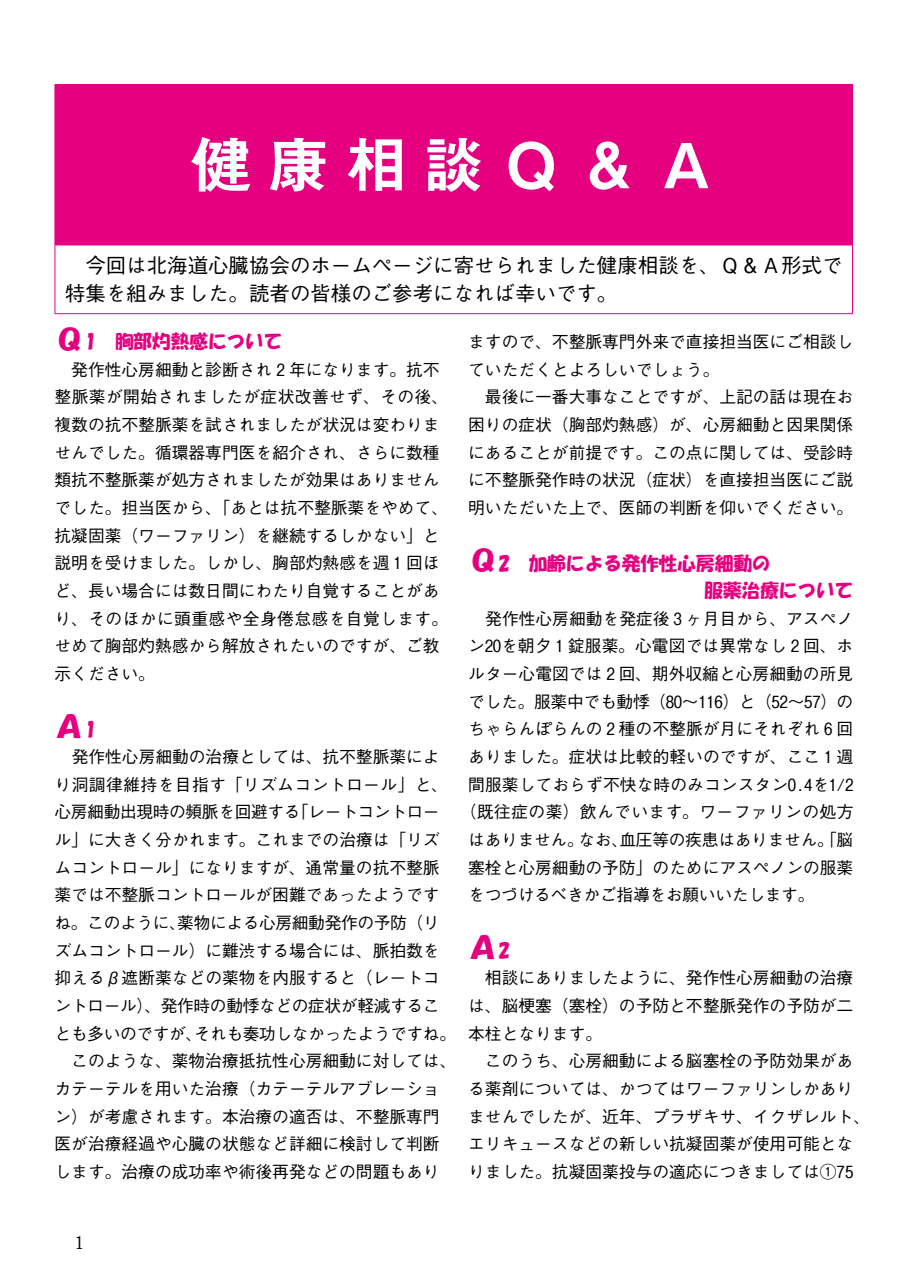
<style>
.page{position:relative;width:903px;height:1275px;background:#fff}
.page>*{position:absolute;margin:0;border:0;box-sizing:border-box;transform-origin:0 0}
.t1{font:61.95px "Midashi Go Pro MB31";letter-spacing:.25em;color:#fff}
.t2{font:29.75px "HGS Soei Kakupoptai";color:#e4007f}
.t3{font:500 20.47px/28.5px "Gothic BBB Pro";color:#000}
.t4{font:18.55px/27.7px "HGS Soei Kakupoptai";color:#e4007f}
.t5{font:700 17.32px "Futo Min A101 Pro";color:#000}
.t6{font:500 16.8px/27.7px "Gothic BBB Pro";color:#000}
.t7{font:500 16.8px "Gothic BBB Pro";letter-spacing:.025em;color:#000}
.s1{font-size:29.75px}
.s2{font-size:18.55px}
</style>
<div class="page">
<div style="left:55px;top:85px;width:797px;height:160px;background:#e4007f"></div>
<hr style="left:55px;top:84px;width:798px;height:1px;background:#e4007f">
<hr style="left:852px;top:85px;width:1px;height:160px;background:#e4007f">
<hr style="left:55px;top:245px;width:1px;height:68px;background:#e4007f">
<hr style="left:852px;top:245px;width:1px;height:68px;background:#e4007f">
<hr style="left:55px;top:313px;width:798px;height:1px;background:#e4007f">
<h1 class="t1" style="left:190px;top:115px;width:529px">健康相談Ｑ＆Ａ</h1>
<p class="t3" style="left:65px;top:248px;width:779px">　今回は北海道心臓協会のホームページに寄せられました健康相談を、Ｑ＆Ａ形式で特集を組みました。読者の皆様のご参考になれば幸いです。</p>
<p class="t4" style="left:55px;top:328px;width:229px"><span class="s1">Ｑ</span>1　胸部灼熱感について</p>
<p class="t6" style="left:55px;top:353px;width:395px">　発作性心房細動と診断され 2 年になります。抗不整脈薬が開始されましたが症状改善せず、その後、複数の抗不整脈薬を試されましたが状況は変わりませんでした。循環器専門医を紹介され、さらに数種類抗不整脈薬が処方されましたが効果はありませんでした。担当医から、「あとは抗不整脈薬をやめて、抗凝固薬（ワーファリン）を継続するしかない」と説明を受けました。しかし、胸部灼熱感を週 1 回ほど、長い場合には数日間にわたり自覚することがあり、そのほかに頭重感や全身倦怠感を自覚します。せめて胸部灼熱感から解放されたいのですが、ご教示ください。</p>
<h2 class="t2" style="left:55px;top:712px;width:43px">Ａ<span class="s2">1</span></h2>
<p class="t6" style="left:55px;top:741px;width:403px">　発作性心房細動の治療としては、抗不整脈薬により洞調律維持を目指す「リズムコントロール」と、心房細動出現時の頻脈を回避する「レートコントロール」に大きく分かれます。これまでの治療は「リズムコントロール」になりますが、通常量の抗不整脈薬では不整脈コントロールが困難であったようですね。このように、薬物による心房細動発作の予防（リズムコントロール）に難渋する場合には、脈拍数を抑えるβ遮断薬などの薬物を内服すると（レートコントロール）、発作時の動悸などの症状が軽減することも多いのですが、それも奏功しなかったようですね。　このような、薬物治療抵抗性心房細動に対しては、カテーテルを用いた治療（カテーテルアブレーション）が考慮されます。本治療の適否は、不整脈専門医が治療経過や心臓の状態など詳細に検討して判断します。治療の成功率や術後再発などの問題もあり</p>
<p class="t5" style="left:75px;top:1229px;width:10px">1</p>
<p class="t6" style="left:468px;top:326px;width:387px">ますので、不整脈専門外来で直接担当医にご相談していただくとよろしいでしょう。<br>　最後に一番大事なことですが、上記の話は現在お困りの症状（胸部灼熱感）が、心房細動と因果関係にあることが前提です。この点に関しては、受診時に不整脈発作時の状況（症状）を直接担当医にご説明いただいた上で、医師の判断を仰いでください。</p>
<p class="t4" style="left:704px;top:549px;width:150px;text-indent:-236px"><span class="s1">Ｑ</span>2　加齢による発作性心房細動の<br>服薬治療について</p>
<p class="t6" style="left:468px;top:602px;width:386px">　発作性心房細動を発症後 3 ヶ月目から、アスペノ</p>
<p class="t6" style="left:468px;top:630px;width:387px">ン20を朝夕 1 錠服薬。心電図では異常なし 2 回、ホ</p>
<p class="t6" style="left:468px;top:658px;width:386px">ルター心電図では 2 回、期外収縮と心房細動の所見</p>
<p class="t6" style="left:468px;top:685px;width:387px">でした。服薬中でも動悸（80～116）と（52～57）の</p>
<p class="t6" style="left:468px;top:713px;width:387px">ちゃらんぽらんの 2 種の不整脈が月にそれぞれ 6 回</p>
<p class="t6" style="left:468px;top:741px;width:386px">ありました。症状は比較的軽いのですが、ここ 1 週</p>
<p class="t6" style="left:468px;top:768px;width:387px">間服薬しておらず不快な時のみコンスタン0.4を1/2</p>
<p class="t7" style="left:460px;top:799px;width:395px">（既往症の薬）飲んでいます。ワーファリンの処方</p>
<p class="t6" style="left:468px;top:824px;width:387px">はありません。なお、血圧等の疾患はありません。「脳</p>
<p class="t6" style="left:468px;top:851px;width:387px">塞栓と心房細動の予防」のためにアスペノンの服薬</p>
<p class="t6" style="left:468px;top:879px;width:348px">をつづけるべきかご指導をお願いいたします。</p>
<h2 class="t2" style="left:468px;top:933px;width:43px">Ａ<span class="s2">2</span></h2>
<p class="t6" style="left:468px;top:962px;width:403px">　相談にありましたように、発作性心房細動の治療は、脳梗塞（塞栓）の予防と不整脈発作の予防が二本柱となります。<br>　このうち、心房細動による脳塞栓の予防効果がある薬剤については、かつてはワーファリンしかありませんでしたが、近年、プラザキサ、イクザレルト、エリキュースなどの新しい抗凝固薬が使用可能となりました。抗凝固薬投与の適応につきましては①75</p>
</div>
